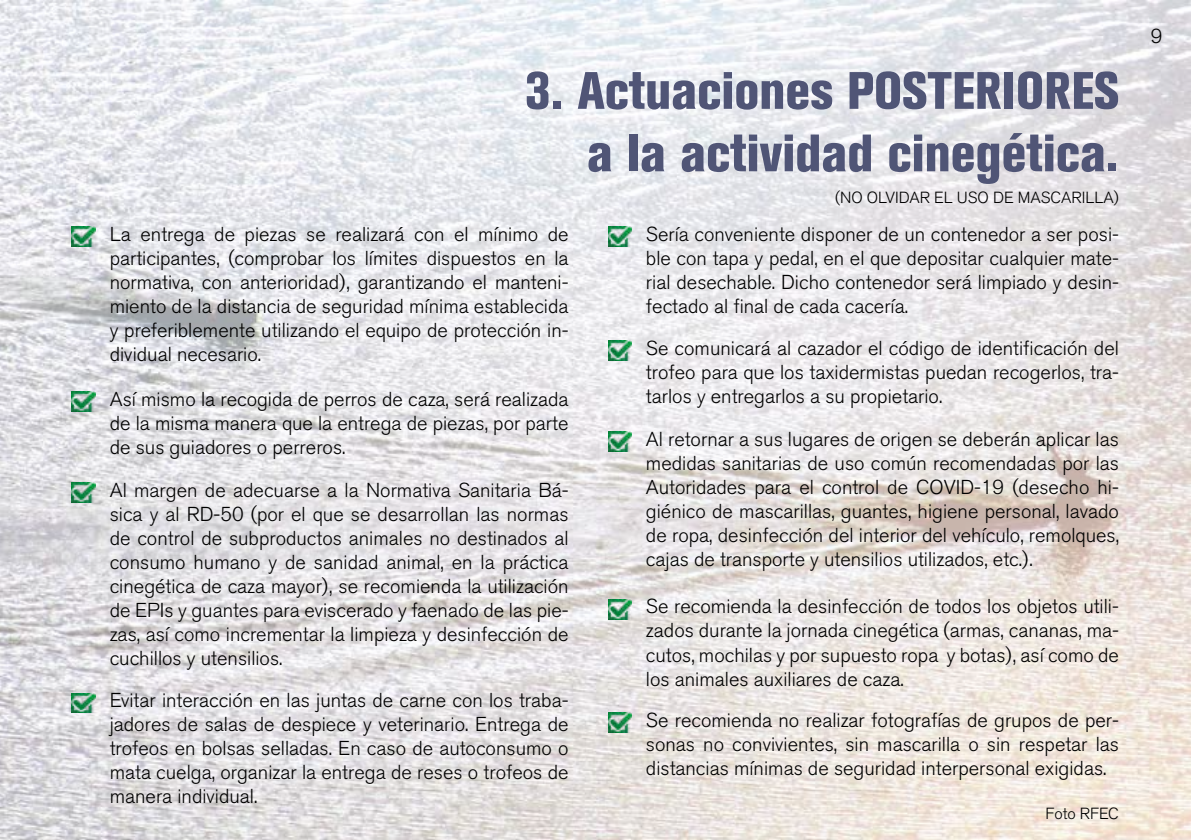
<style>
.page{position:relative;width:1191px;height:840px;background:#fff}
.page>*{position:absolute;margin:0;border:0;box-sizing:border-box;transform-origin:0 0}
.t1{font:800 condensed 52px/62.4px "Akzidenz Grotesk BQ";color:#505576;text-align:right}
.t2{font:300 20px/24px "Akzidenz Grotesk BQ";color:#000;text-align:justify}
.t3{font:300 16px "Akzidenz Grotesk BQ";color:#000}
</style>
<div class="page">
<img style="left:0;top:0;width:1191px;height:839px">
<img style="left:72px;top:226px;width:24px;height:20px">
<img style="left:72px;top:692px;width:24px;height:20px">
<img style="left:72px;top:391px;width:24px;height:20px">
<img style="left:608px;top:226px;width:24px;height:20px">
<img style="left:608px;top:340px;width:24px;height:20px">
<img style="left:608px;top:431px;width:24px;height:20px">
<img style="left:608px;top:599px;width:24px;height:19px">
<img style="left:608px;top:712px;width:24px;height:20px">
<img style="left:72px;top:482px;width:24px;height:20px">
<h1 class="t1" style="left:524px;top:60px;width:596px">3. Actuaciones POSTERIORES a la actividad cinegética.</h1>
<p class="t2" style="left:110px;top:222px;width:460px">La entrega de piezas se realizará con el mínimo de participantes, (comprobar los límites dispuestos en la normativa, con anterioridad), garantizando el manteni&shy;miento de la distancia de seguridad mínima establecida y preferiblemente utilizando el equipo de protección in&shy;dividual necesario.</p>
<p class="t2" style="left:110px;top:387px;width:460px">Así mismo la recogida de perros de caza, será realizada de la misma manera que la entrega de piezas, por parte de sus guiadores o perreros.</p>
<p class="t2" style="left:110px;top:477px;width:460px">Al margen de adecuarse a la Normativa Sanitaria Bá&shy;sica y al RD-50 (por el que se desarrollan las normas de control de subproductos animales no destinados al consumo humano y de sanidad animal, en la práctica cinegética de caza mayor), se recomienda la utilización de EPIs y guantes para eviscerado y faenado de las pie&shy;zas, así como incrementar la limpieza y desinfección de cuchillos y utensilios.</p>
<p class="t2" style="left:110px;top:688px;width:460px">Evitar interacción en las juntas de carne con los traba&shy;jadores de salas de despiece y veterinario. Entrega de trofeos en bolsas selladas. En caso de autoconsumo o mata cuelga, organizar la entrega de reses o trofeos de manera individual.</p>
<p class="t3" style="left:835px;top:188px;width:285px">(NO OLVIDAR EL USO DE MASCARILLA)</p>
<p class="t2" style="left:646px;top:222px;width:474px">Sería conveniente disponer de un contenedor a ser posi&shy;ble con tapa y pedal, en el que depositar cualquier mate&shy;rial desechable. Dicho contenedor será limpiado y desin&shy;fectado al final de cada cacería.</p>
<p class="t2" style="left:646px;top:336px;width:474px">Se comunicará al cazador el código de identificación del trofeo para que los taxidermistas puedan recogerlos, tra&shy;tarlos y entregarlos a su propietario.</p>
<p class="t2" style="left:646px;top:427px;width:474px">Al retornar a sus lugares de origen se deberán aplicar las medidas sanitarias de uso común recomendadas por las Autoridades para el control de COVID-19 (desecho hi&shy;giénico de mascarillas, guantes, higiene personal, lavado de ropa, desinfección del interior del vehículo, remolques, cajas de transporte y utensilios utilizados, etc.).</p>
<p class="t2" style="left:646px;top:594px;width:474px">Se recomienda la desinfección de todos los objetos utili&shy;zados durante la jornada cinegética (armas, cananas, ma&shy;cutos, mochilas y por supuesto ropa y botas), así como de los animales auxiliares de caza.</p>
<p class="t2" style="left:646px;top:708px;width:474px">Se recomienda no realizar fotografías de grupos de per&shy;sonas no convivientes, sin mascarilla o sin respetar las distancias mínimas de seguridad interpersonal exigidas.</p>
<p class="t3" style="left:1045px;top:804px;width:75px">Foto RFEC</p>
<p class="t2" style="left:1151px;top:24px;width:13px">9</p>
</div>
